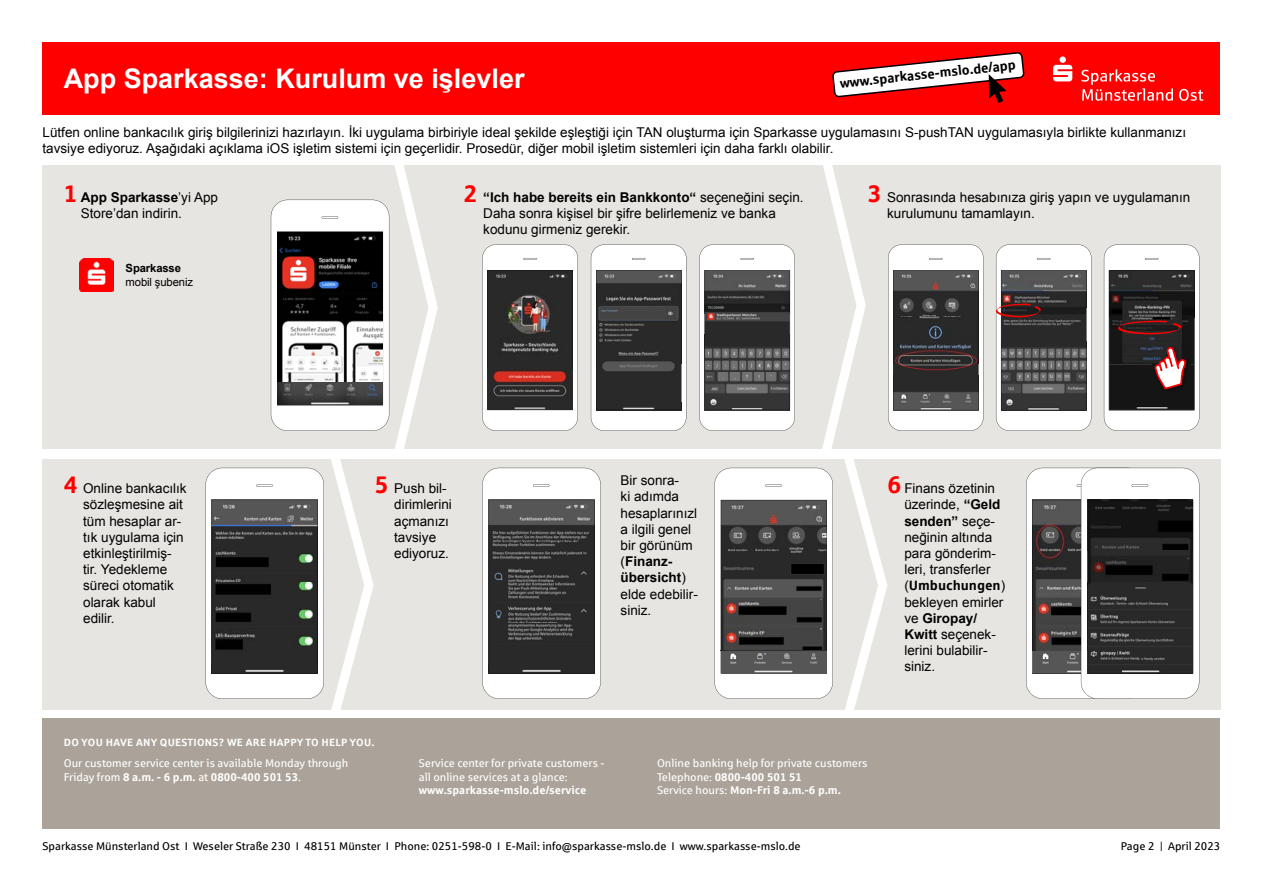
<style>
.page{position:relative;width:1263px;height:893px;background:#fff}
.page>*{position:absolute;margin:0;border:0;box-sizing:border-box;transform-origin:0 0}
.t1{font:700 27px "Arial";color:#fff}
.t2{font:13.5px/16.2px "Arial";color:#000}
.t3{font:700 13.5px "Sparkasse Rg";color:#000}
.t4{font:11.25px/13.5px "Sparkasse Rg";color:#fff}
.t5{font:11.25px "Sparkasse Rg";color:#000}
.t6{font:700 11.25px "Sparkasse Rg";color:#fff}
.t7{font:11.25px "Arial";letter-spacing:-.01em;color:#000}
.t8{font:700 11.25px "Arial";letter-spacing:-.01em;color:#000}
.t9{font:700 10.5px "Sparkasse Rg";letter-spacing:.025em;color:#fff}
.s1{font-family:"Sparkasse Rg";font-weight:700;font-size:24px;color:#f00}
.s2{font-weight:700}
.s3{font-family:"Arial";font-weight:400}
</style>
<div class="page">
<div style="left:43px;top:166px;width:1178px;height:544px;background:#e7e5e1"></div>
<div style="left:43px;top:43px;width:1177px;height:72px;background:#f00"></div>
<img style="left:79px;top:258px;width:35px;height:34px">
<svg style="left:996px;top:244px;width:95px;height:187px;background:#7f7d7d"></svg>
<svg style="left:1104px;top:244px;width:95px;height:187px;background:#736c6d"></svg>
<svg style="left:482px;top:244px;width:96px;height:187px;background:#838180"></svg>
<img style="left:487px;top:369px;width:86px;height:41px">
<svg style="left:591px;top:244px;width:95px;height:187px;background:#747474"></svg>
<svg style="left:206px;top:165px;width:232px;height:545px"></svg>
<svg style="left:482px;top:468px;width:119px;height:231px;background:#777"></svg>
<svg style="left:1026px;top:468px;width:173px;height:231px;background:#717070"></svg>
<div style="left:28px;top:449px;width:1225px;height:9px;background:#fff"></div>
<svg style="left:699px;top:165px;width:284px;height:545px"></svg>
<svg style="left:1053px;top:57px;width:19px;height:24px"></svg>
<svg style="left:1081px;top:69px;width:92px;height:32px"></svg>
<svg style="left:1179px;top:89px;width:24px;height:12px"></svg>
<div style="left:43px;top:718px;width:1177px;height:111px;background:#aba399"></div>
<svg style="left:832px;top:52px;width:192px;height:51px"></svg>
<h1 class="t1" style="left:64px;top:61px;width:462px">App Sparkasse: Kurulum ve işlevler</h1>
<p class="t3" style="left:839px;top:74px;width:178px;rotate:-6deg">www.sparkasse-mslo.de/app</p>
<p class="t2" style="left:43px;top:124px;width:1145px">Lütfen online bankacılık giriş bilgilerinizi hazırlayın. İki uygulama birbiriyle ideal şekilde eşleştiği için TAN oluşturma için Sparkasse uygulamasını S-pushTAN uygulamasıyla birlikte kullanmanızı tavsiye ediyoruz. Aşağıdaki açıklama iOS işletim sistemi için geçerlidir. Prosedür, diğer mobil işletim sistemleri için daha farklı olabilir.</p>
<p class="t2" style="left:81px;top:189px;width:139px;text-indent:-17px"><span class="s1">1</span> <span class="s2">App Sparkasse</span>’yi App<br>Store’dan indirin.</p>
<p class="t8" style="left:126px;top:261px;width:57px">Sparkasse</p>
<p class="t7" style="left:126px;top:274px;width:69px">mobil şubeniz</p>
<p class="t2" style="left:83px;top:480px;width:105px;text-indent:-19px"><span class="s1">4</span> Online bankacılık sözleşmesine ait tüm hesaplar ar&shy;tık uygulama için etkinleştirilmiş&shy;tir. Yedekleme süreci otomatik olarak kabul edilir.</p>
<p class="t2" style="left:483px;top:189px;width:322px;text-indent:-19px"><span class="s1">2</span> <span class="s2">“Ich habe bereits ein Bankkonto“</span> seçeneğini seçin.<br>Daha sonra kişisel bir şifre belirlemeniz ve banka kodunu girmeniz gerekir.</p>
<p class="t2" style="left:887px;top:189px;width:305px;text-indent:-19px"><span class="s1">3</span> Sonrasında hesabınıza giriş yapın ve uygulamanın kurulumunu tamamlayın.</p>
<p class="t2" style="left:394px;top:480px;width:59px;text-indent:-19px"><span class="s1">5</span> Push bil&shy;dirimlerini açmanızı tavsiye ediyoruz.</p>
<p class="t2" style="left:621px;top:472px;width:79px">Bir sonra-<br>ki adımda hesaplarınızl a ilgili genel bir görünüm (<span class="s2">Finanz&shy;übersicht</span>) elde edebilir&shy;siniz.</p>
<p class="t2" style="left:904px;top:480px;width:98px;text-indent:-17px"><span class="s1">6</span> Finans özetinin üzerinde, <span class="s2">“Geld senden”</span> seçe&shy;neğinin altında para gönderim&shy;leri, transferler</p>
<p class="t3" style="left:904px;top:577px;width:102px"><span class="s3">(</span>Umbuchungen<span class="s3">)</span></p>
<p class="t2" style="left:904px;top:594px;width:101px">bekleyen emirler ve <span class="s2">Giropay/<br>Kwitt</span> seçenek&shy;lerini bulabilir&shy;siniz.</p>
<p class="t9" style="left:64px;top:736px;width:312px">DO YOU HAVE ANY QUESTIONS? WE ARE HAPPY TO HELP YOU.</p>
<p class="t4" style="left:64px;top:756px;width:286px">Our customer service center is available Monday through<br>Friday from <span class="s2">8 a.m. - 6 p.m.</span> at <span class="s2">0800-400 501 53</span>.</p>
<p class="t4" style="left:419px;top:756px;width:187px">Service center for private customers - all online services at a glance:</p>
<p class="t6" style="left:419px;top:783px;width:169px">www.sparkasse-mslo.de/service</p>
<p class="t4" style="left:657px;top:756px;width:212px">Online banking help for private customers<br>Telephone: <span class="s2">0800-400 501 51<br></span>Service hours: <span class="s2">Mon-Fri 8 a.m.-6 p.m.</span></p>
<p class="t5" style="left:43px;top:840px;width:760px">Sparkasse Münsterland Ost I Weseler Straße 230 I 48151 Münster I Phone: 0251-598-0 I E-Mail: info@sparkasse-mslo.de I www.sparkasse-mslo.de</p>
<p class="t5" style="left:1121px;top:840px;width:101px">Page 2 | April 2023</p>
</div>
